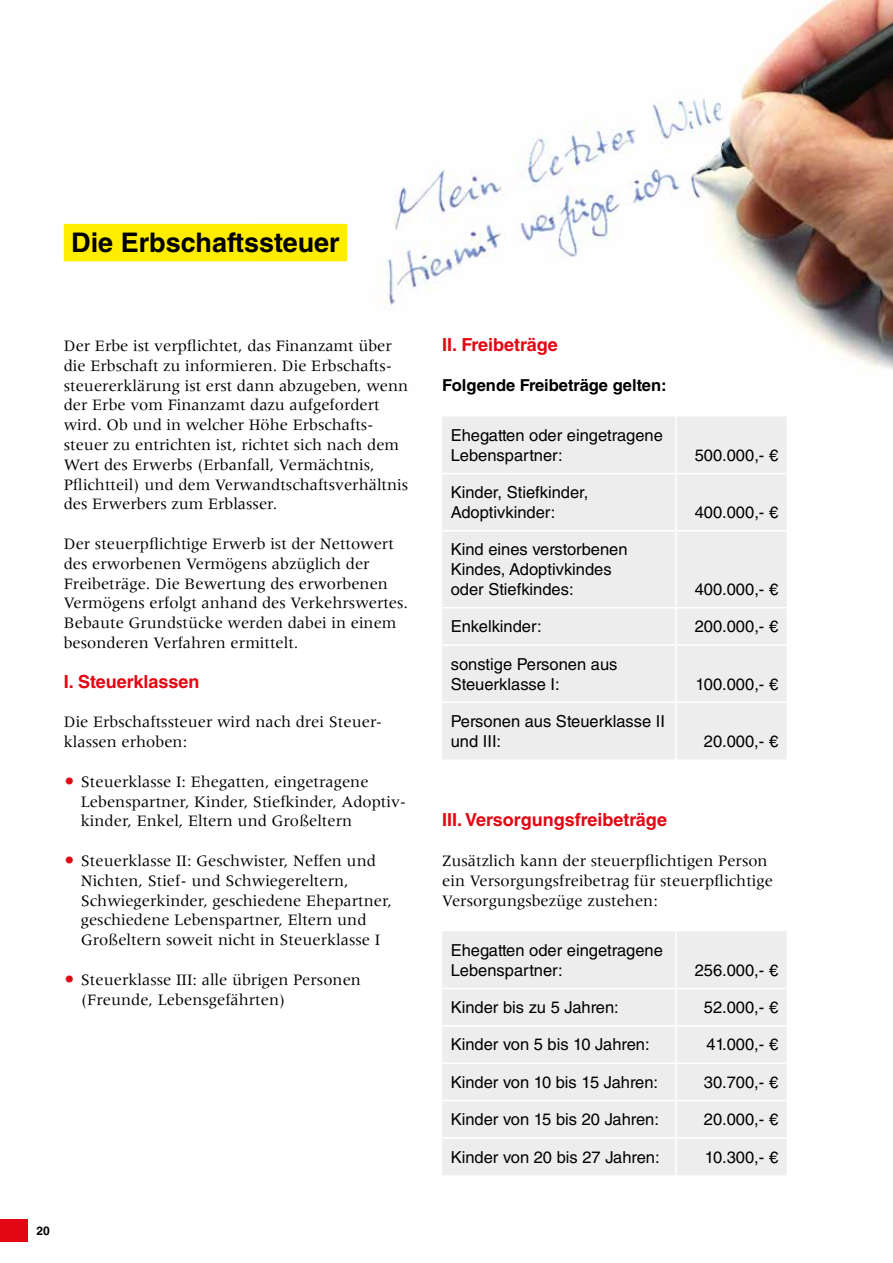
<style>
.page{position:relative;width:893px;height:1263px;background:#fff}
.page>*{position:absolute;margin:0;border:0;box-sizing:border-box;transform-origin:0 0}
.t1{font:700 27px "Helvetica LT Std";color:#000}
.t2{font:700 18px "Helvetica LT Std";color:#e30613}
.t3{font:16.5px/19.8px "Meridien LT Std";color:#000}
.t4{font:16.5px/19.8px "Helvetica LT Std";color:#000}
.t5{font:700 16.5px "Helvetica LT Std";color:#000}
.t6{font:700 12px "Helvetica LT Std";color:#000}
.s1{font-size:22.5px;color:#e30613}
</style>
<div class="page">
<div style="left:0;top:1220px;width:28px;height:22px;background:#e30613"></div>
<img style="left:255px;top:0;width:638px;height:369px">
<div style="left:442px;top:416px;width:345px;height:343px;background:#ededed"></div>
<hr style="left:675px;top:416px;width:2px;height:57px;background:#fff">
<hr style="left:442px;top:473px;width:234px;height:1px;background:#fff">
<hr style="left:676px;top:473px;width:111px;height:1px;background:#fff">
<hr style="left:675px;top:474px;width:2px;height:56px;background:#fff">
<hr style="left:442px;top:530px;width:234px;height:1px;background:#fff">
<hr style="left:676px;top:530px;width:111px;height:1px;background:#fff">
<hr style="left:675px;top:531px;width:2px;height:76px;background:#fff">
<hr style="left:442px;top:607px;width:234px;height:1px;background:#fff">
<hr style="left:676px;top:607px;width:111px;height:1px;background:#fff">
<hr style="left:675px;top:608px;width:2px;height:36px;background:#fff">
<hr style="left:442px;top:644px;width:234px;height:2px;background:#fff">
<hr style="left:676px;top:644px;width:111px;height:2px;background:#fff">
<hr style="left:675px;top:646px;width:2px;height:55px;background:#fff">
<hr style="left:442px;top:701px;width:234px;height:2px;background:#fff">
<hr style="left:676px;top:701px;width:111px;height:2px;background:#fff">
<hr style="left:675px;top:703px;width:2px;height:56px;background:#fff">
<div style="left:442px;top:931px;width:345px;height:244px;background:#ededed"></div>
<hr style="left:675px;top:931px;width:2px;height:57px;background:#fff">
<hr style="left:442px;top:988px;width:234px;height:1px;background:#fff">
<hr style="left:676px;top:988px;width:111px;height:1px;background:#fff">
<hr style="left:675px;top:989px;width:2px;height:36px;background:#fff">
<hr style="left:442px;top:1025px;width:234px;height:1px;background:#fff">
<hr style="left:676px;top:1025px;width:111px;height:1px;background:#fff">
<hr style="left:675px;top:1026px;width:2px;height:36px;background:#fff">
<hr style="left:442px;top:1062px;width:234px;height:2px;background:#fff">
<hr style="left:676px;top:1062px;width:111px;height:2px;background:#fff">
<hr style="left:675px;top:1064px;width:2px;height:36px;background:#fff">
<hr style="left:442px;top:1100px;width:234px;height:1px;background:#fff">
<hr style="left:676px;top:1100px;width:111px;height:1px;background:#fff">
<hr style="left:675px;top:1101px;width:2px;height:36px;background:#fff">
<hr style="left:442px;top:1137px;width:234px;height:2px;background:#fff">
<hr style="left:676px;top:1137px;width:111px;height:2px;background:#fff">
<hr style="left:675px;top:1139px;width:2px;height:36px;background:#fff">
<div style="left:64px;top:224px;width:283px;height:37px;background:#ffed00"></div>
<h1 class="t1" style="left:71px;top:226px;width:270px">Die Erbschaftssteuer</h1>
<p class="t3" style="left:64px;top:336px;width:346px">Der Erbe ist verpflichtet, das Finanzamt über die Erbschaft zu informieren. Die Erbschafts&shy;steuererklärung ist erst dann abzugeben, wenn der Erbe vom Finanzamt dazu aufgefordert wird. Ob und in welcher Höhe Erbschafts&shy;steuer zu entrichten ist, richtet sich nach dem Wert des Erwerbs (Erbanfall, Vermächtnis, Pflichtteil) und dem Verwandtschaftsverhältnis des Erwerbers zum Erblasser.</p>
<p class="t3" style="left:64px;top:534px;width:346px">Der steuerpflichtige Erwerb ist der Nettowert des erworbenen Vermögens abzüglich der Freibeträge. Die Bewertung des erworbenen Vermögens erfolgt anhand des Verkehrswertes.<br>Bebaute Grundstücke werden dabei in einem besonderen Verfahren ermittelt.</p>
<p class="t2" style="left:64px;top:670px;width:137px">I. Steuerklassen</p>
<p class="t3" style="left:64px;top:712px;width:320px">Die Erbschaftssteuer wird nach drei Steuer&shy;klassen erhoben:</p>
<p class="t3" style="left:81px;top:771px;width:327px;text-indent:-17px"><span class="s1">•</span> Steuerklasse I: Ehegatten, eingetragene<br>Lebenspartner, Kinder, Stiefkinder, Adoptiv&shy;kinder, Enkel, Eltern und Großeltern</p>
<p class="t3" style="left:81px;top:851px;width:313px;text-indent:-17px"><span class="s1">•</span> Steuerklasse II: Geschwister, Neffen und Nichten, Stief- und Schwiegereltern, Schwiegerkinder, geschiedene Ehepartner, geschiedene Lebenspartner, Eltern und Großeltern soweit nicht in Steuerklasse I</p>
<p class="t3" style="left:81px;top:969px;width:282px;text-indent:-17px"><span class="s1">•</span> Steuerklasse III: alle übrigen Personen (Freunde, Lebensgefährten)</p>
<p class="t6" style="left:36px;top:1224px;width:15px">20</p>
<p class="t2" style="left:442px;top:334px;width:117px">II. Freibeträge</p>
<p class="t5" style="left:442px;top:375px;width:226px">Folgende Freibeträge gelten:</p>
<p class="t4" style="left:451px;top:425px;width:214px">Ehegatten oder eingetragene<br>Lebenspartner:</p>
<p class="t4" style="left:451px;top:482px;width:139px">Kinder, Stiefkinder,<br>Adoptivkinder:</p>
<p class="t4" style="left:451px;top:540px;width:178px">Kind eines verstorbenen<br>Kindes, Adoptivkindes oder Stiefkindes:</p>
<p class="t4" style="left:695px;top:445px;width:85px">500.000,- €</p>
<p class="t4" style="left:695px;top:502px;width:85px">400.000,- €</p>
<p class="t4" style="left:695px;top:579px;width:85px">400.000,- €</p>
<p class="t4" style="left:451px;top:617px;width:92px">Enkelkinder:</p>
<p class="t4" style="left:695px;top:617px;width:85px">200.000,- €</p>
<p class="t4" style="left:451px;top:654px;width:168px">sonstige Personen aus<br>Steuerklasse I:</p>
<p class="t4" style="left:696px;top:674px;width:84px">100.000,- €</p>
<p class="t4" style="left:451px;top:711px;width:216px">Personen aus Steuerklasse II und III:</p>
<p class="t4" style="left:704px;top:731px;width:76px">20.000,- €</p>
<p class="t2" style="left:442px;top:809px;width:226px">III. Versorgungsfreibeträge</p>
<p class="t3" style="left:442px;top:851px;width:332px">Zusätzlich kann der steuerpflichtigen Person ein Versorgungsfreibetrag für steuerpflichtige<br>Versorgungsbezüge zustehen:</p>
<p class="t4" style="left:451px;top:940px;width:214px">Ehegatten oder eingetragene<br>Lebenspartner:</p>
<p class="t4" style="left:695px;top:960px;width:85px">256.000,- €</p>
<p class="t4" style="left:451px;top:997px;width:170px">Kinder bis zu 5 Jahren:</p>
<p class="t4" style="left:704px;top:997px;width:76px">52.000,- €</p>
<p class="t4" style="left:451px;top:1035px;width:200px">Kinder von 5 bis 10 Jahren:</p>
<p class="t4" style="left:706px;top:1035px;width:73px">41.000,- €</p>
<p class="t4" style="left:451px;top:1072px;width:209px">Kinder von 10 bis 15 Jahren:</p>
<p class="t4" style="left:704px;top:1072px;width:76px">30.700,- €</p>
<p class="t4" style="left:451px;top:1109px;width:210px">Kinder von 15 bis 20 Jahren:</p>
<p class="t4" style="left:704px;top:1109px;width:76px">20.000,- €</p>
<p class="t4" style="left:451px;top:1147px;width:210px">Kinder von 20 bis 27 Jahren:</p>
<p class="t4" style="left:705px;top:1147px;width:75px">10.300,- €</p>
</div>
